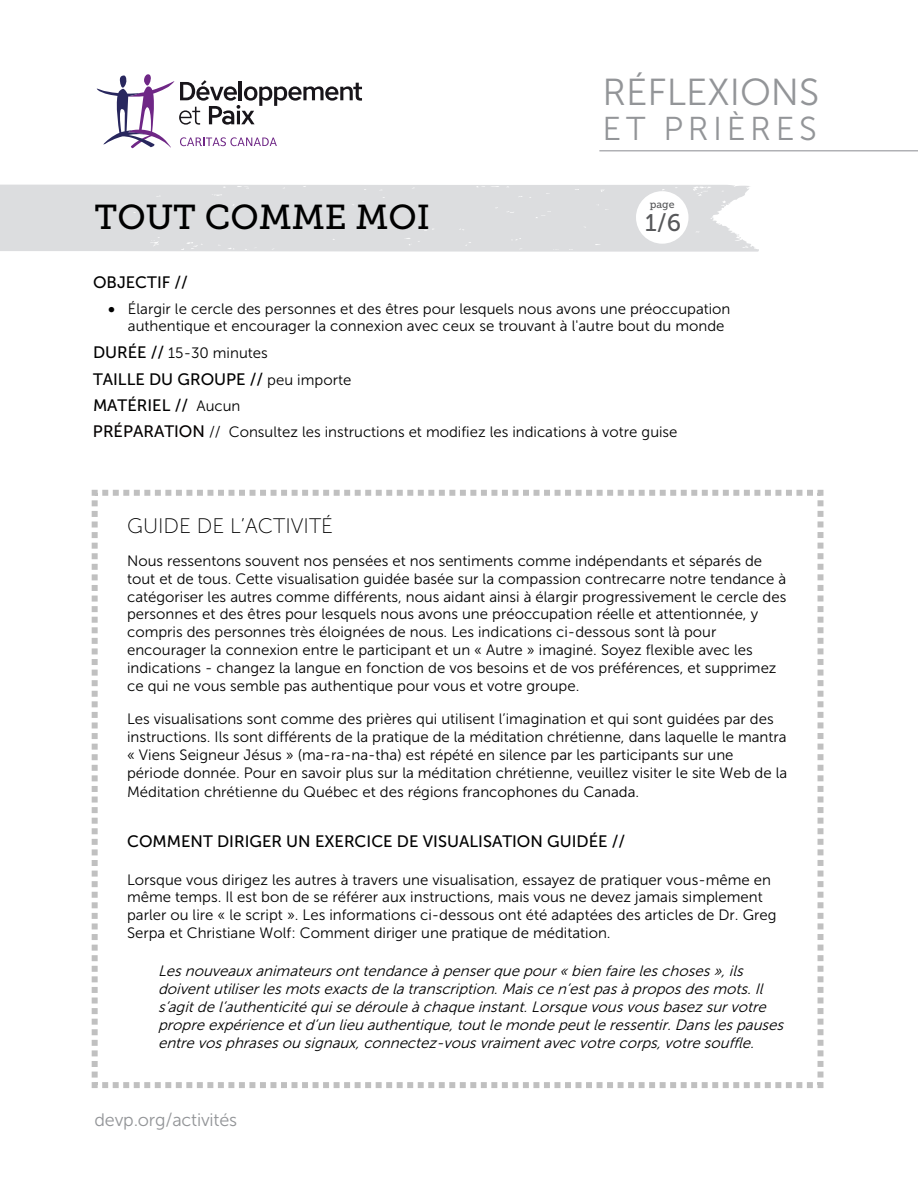
<style>
.page{position:relative;width:918px;height:1188px;background:#fff}
.page>*{position:absolute;margin:0;border:0;box-sizing:border-box;transform-origin:0 0}
.t1{font:37.5px "Museo Sans 300";color:#939598}
.t2{font:34.5px "Museo Slab 500";color:#000}
.t3{font:33px "Museo Sans 300";letter-spacing:.14em;color:#939598}
.t4{font:24px "Museo Slab 500";color:#57585a}
.t5{font:21px "Museo Sans 100";color:#000}
.t6{font:18px "Museo Sans 300";letter-spacing:-.01em;color:#939598}
.t7{font:16.5px/26.5px "Museo Sans 500";color:#000}
.t8{font:15px/17.9px "Museo Sans 300";color:#000}
.t9{font:italic 15px/18px "Museo Sans 300";color:#000}
.t10{font:10.5px "Museo Slab 500";color:#57585a}
.s1{font-family:"Museo Sans 500";font-size:16.5px}
.s2{font-family:"Museo Sans 300";font-size:15px}
.s3{font-family:"Museo Sans 500";font-size:16.5px;color:#040101}
.s4{color:#040101}
</style>
<div class="page">
<hr style="left:599px;top:150px;width:319px;height:2px;background:#b0b1b5">
<svg style="left:96px;top:74px;width:266px;height:75px"></svg>
<svg style="left:0;top:184px;width:759px;height:68px;background:#dedee0"></svg>
<div style="left:636px;top:191px;width:52px;height:53px;background:#fff;border-radius:50%"></div>
<svg style="left:92px;top:490px;width:732px;height:598px"></svg>
<h2 class="t2" style="left:95px;top:198px;width:337px">TOUT COMME MOI</h2>
<p class="t7" style="left:93px;top:269px;width:96px">OBJECTIF //</p>
<h1 class="t1" style="left:603px;top:71px;width:218px">RÉFLEXIONS</h1>
<h3 class="t3" style="left:603px;top:111px;width:216px">ET PRIÈRES</h3>
<p class="t10" style="left:650px;top:198px;width:26px">page</p>
<h3 class="t4" style="left:645px;top:209px;width:37px">1/6</h3>
<p class="t8" style="left:128px;top:300px;width:604px;line-height:17.4px;text-indent:-20px">• Élargir le cercle des personnes et des êtres pour lesquels nous avons une préoccupation authentique et encourager la connexion avec ceux se trouvant à l'autre bout du monde</p>
<p class="t8" style="left:93px;top:344px;width:176px"><span class="s1">DURÉE //</span> 15-30 minutes</p>
<p class="t7" style="left:93px;top:366px;width:260px">TAILLE DU GROUPE // <span class="s2">peu importe<br></span>MATÉRIEL // <span class="s2">Aucun</span></p>
<p class="t8" style="left:93px;top:423px;width:586px"><span class="s3">PRÉPARATION</span> <span class="s4">//</span> Consultez les instructions et modifiez les indications à votre guise</p>
<h3 class="t5" style="left:127px;top:515px;width:208px">GUIDE DE L’ACTIVITÉ</h3>
<p class="t8" style="left:127px;top:552px;width:661px">Nous ressentons souvent nos pensées et nos sentiments comme indépendants et séparés de tout et de tous. Cette visualisation guidée basée sur la compassion contrecarre notre tendance à catégoriser les autres comme différents, nous aidant ainsi à élargir progressivement le cercle des personnes et des êtres pour lesquels nous avons une préoccupation réelle et attentionnée, y compris des personnes très éloignées de nous. Les indications ci-dessous sont là pour encourager la connexion entre le participant et un « Autre » imaginé. Soyez flexible avec les indications - changez la langue en fonction de vos besoins et de vos préférences, et supprimez ce qui ne vous semble pas authentique pour vous et votre groupe.</p>
<p class="t8" style="left:127px;top:710px;width:662px;line-height:18.3px">Les visualisations sont comme des prières qui utilisent l’imagination et qui sont guidées par des instructions. Ils sont différents de la pratique de la méditation chrétienne, dans laquelle le mantra « Viens Seigneur Jésus » (ma-ra-na-tha) est répété en silence par les participants sur une période donnée. Pour en savoir plus sur la méditation chrétienne, veuillez visiter le site Web de la Méditation chrétienne du Québec et des régions francophones du Canada.</p>
<p class="t7" style="left:127px;top:829px;width:500px">COMMENT DIRIGER UN EXERCICE DE VISUALISATION GUIDÉE //</p>
<p class="t8" style="left:127px;top:871px;width:651px">Lorsque vous dirigez les autres à travers une visualisation, essayez de pratiquer vous-même en même temps. Il est bon de se référer aux instructions, mais vous ne devez jamais simplement parler ou lire « le script ». Les informations ci-dessous ont été adaptées des articles de Dr. Greg Serpa et Christiane Wolf: Comment diriger une pratique de méditation.</p>
<p class="t9" style="left:158px;top:962px;width:631px">Lesnouveauxanimateursonttendance àpenserque pour«bien faire leschoses»,ils doiventutiliserlesmotsexactsde latranscription.Maisce n’estpasàproposdesmots.Il s’agitde l’authenticité quise déroule àchaque instant.Lorsque vousvousbasezsurvotre propre expérience etd’un lieu authentique,toutle monde peutle ressentir.Danslespauses entre vosphrasesou signaux,connectez-vousvraimentavec votre corps,votre souffle.</p>
<p class="t6" style="left:94px;top:1110px;width:144px">devp.org/activités</p>
</div>
